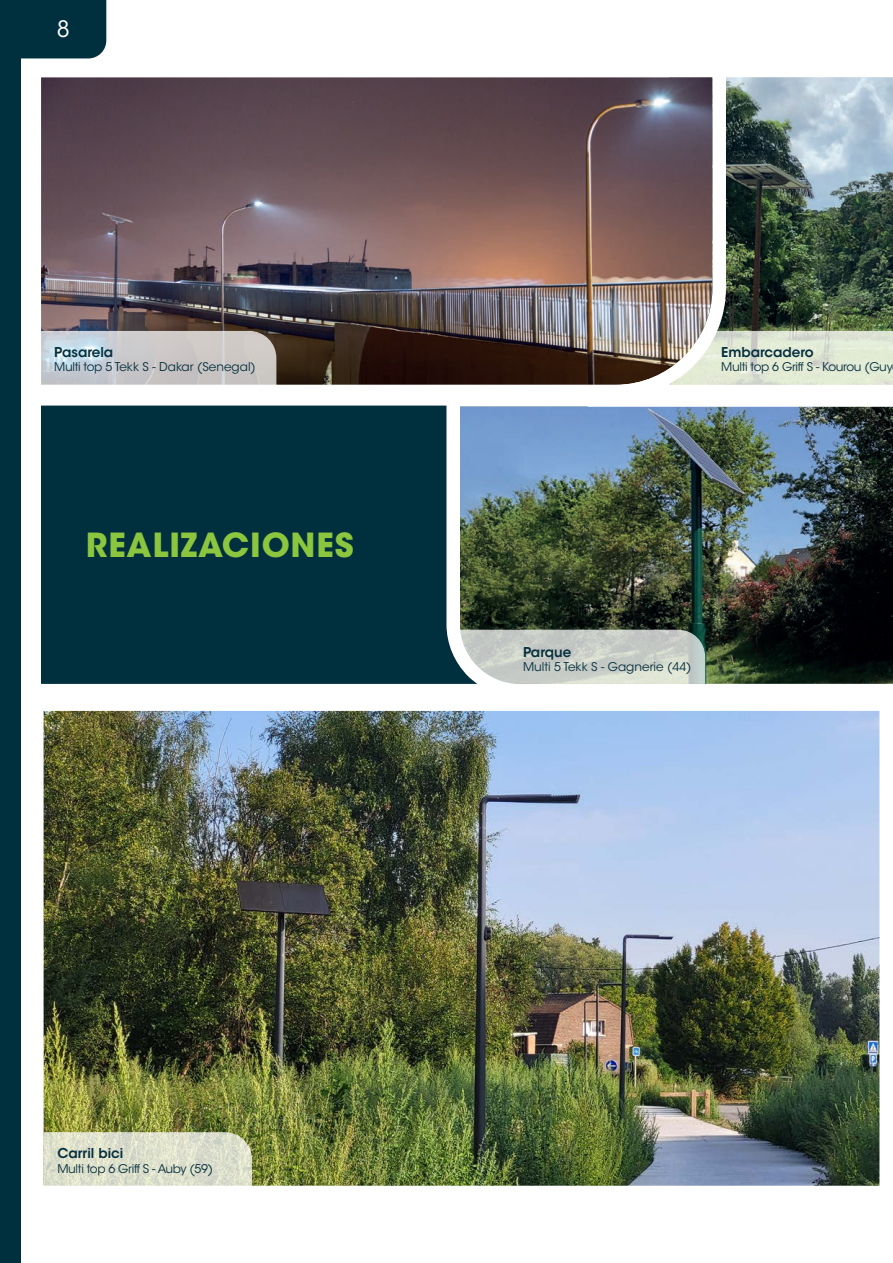
<style>
.page{position:relative;width:893px;height:1263px;background:#fff}
.page>*{position:absolute;margin:0;border:0;box-sizing:border-box;transform-origin:0 0}
.TITRE_1_FR{font:700 33px "ITC Avant Garde Std";letter-spacing:.025em;color:#8bc63e}
.t1{font:22.5px "ITC Avant Garde Std";color:#fff}
.t2{font:600 13.5px "ITC Avant Garde Std";color:#06303e}
.t3{font:12px "ITC Avant Garde Std";color:#06303e}
.t4{font:12px "ITC Avant Garde Std";letter-spacing:-.025em;color:#06303e}
</style>
<div class="page">
<img style="left:733px;top:77px;width:160px;height:254px">
<svg style="left:733px;top:331px;width:160px;height:54px;background:#dfe7d4"></svg>
<img style="left:21px;top:58px;width:712px;height:327px">
<svg style="left:41px;top:331px;width:235px;height:54px;background:#c8c9cb"></svg>
<div style="left:41px;top:406px;width:399px;height:278px;background:#002f3e"></div>
<img style="left:43px;top:710px;width:837px;height:476px">
<img style="left:440px;top:405px;width:453px;height:279px">
<svg style="left:44px;top:1132px;width:208px;height:54px;background:#dbdeca"></svg>
<svg style="left:460px;top:630px;width:245px;height:54px;background:#c8cec8"></svg>
<div style="left:21px;top:67px;width:20px;height:1196px;background:#fff"></div>
<div style="left:0;top:0;width:21px;height:1263px;background:#002f3e"></div>
<div style="left:21px;top:0;width:85px;height:58px;background:#002f3e"></div>
<h2 class="t1" style="left:57px;top:15px;width:14px">8</h2>
<p class="t2" style="left:54px;top:343px;width:61px">Pasarela</p>
<p class="t3" style="left:54px;top:359px;width:203px">Multi top 5 Tekk S - Dakar (Senegal)</p>
<p class="TITRE_1_FR" style="left:86px;top:524px;width:269px">REALIZACIONES</p>
<p class="t2" style="left:721px;top:343px;width:94px">Embarcadero</p>
<p class="t4" style="left:721px;top:359px;width:173px">Multi top 6 Griff S - Kourou (Guy</p>
<p class="t2" style="left:523px;top:643px;width:50px">Parque</p>
<p class="t3" style="left:523px;top:659px;width:170px">Multi 5 Tekk S - Gagnerie (44)</p>
<p class="t2" style="left:57px;top:1145px;width:68px">Carril bici</p>
<p class="t4" style="left:57px;top:1161px;width:157px">Multi top 6 Griff S - Auby (59)</p>
</div>
